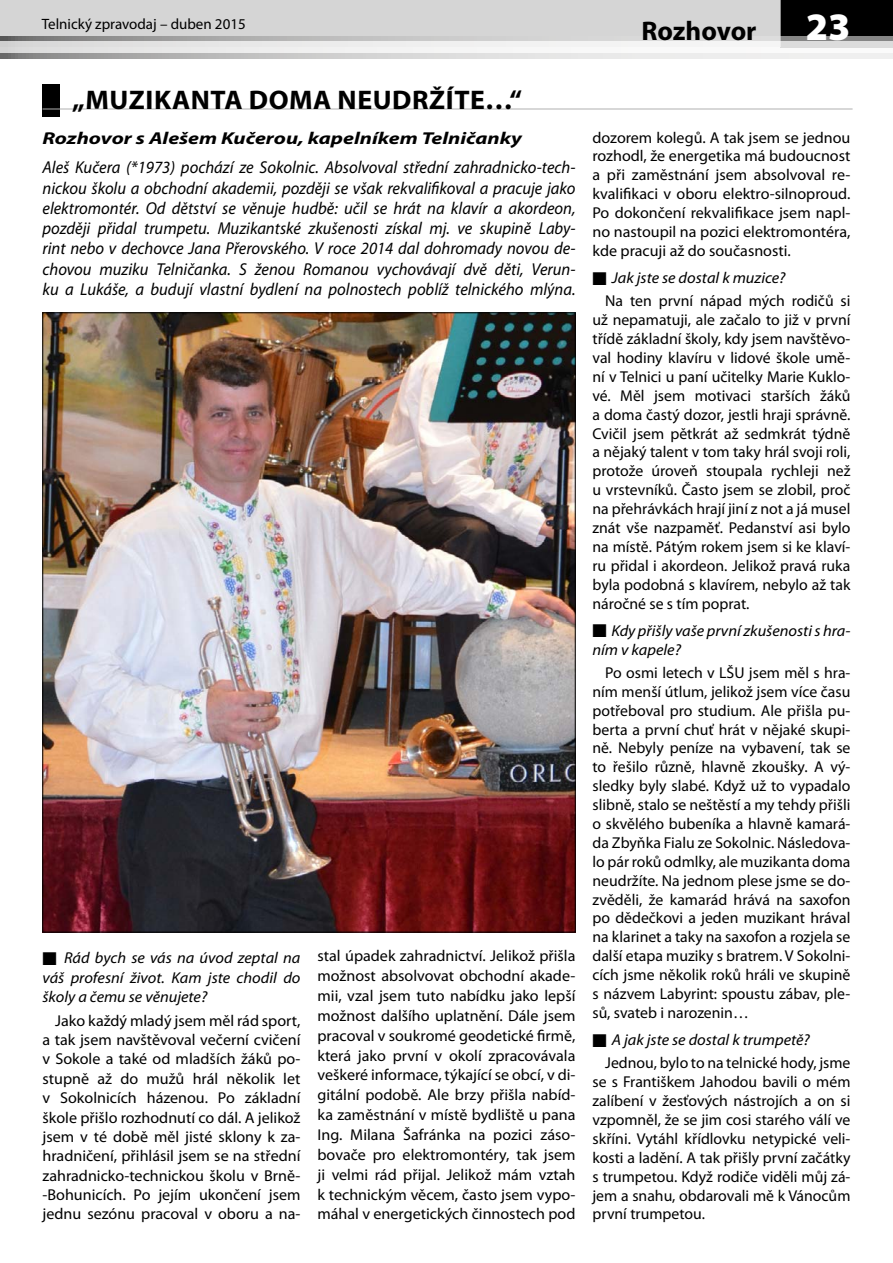
<style>
.page{position:relative;width:893px;height:1263px;background:#fff}
.page>*{position:absolute;margin:0;border:0;box-sizing:border-box;transform-origin:0 0}
.t1{font:900 39px "Myriad Pro";color:#fff}
.t2{font:700 27px "Myriad Pro";letter-spacing:.02em;color:#000}
.t3{font:700 27px "Myriad Pro";color:#000}
.t4{font:italic 17.25px/20.2px "Myriad Pro";color:#000;text-align:justify;scale:.96 1}
.t5{font:italic 700 17.25px "Myriad Pro";color:#000;scale:1.26 1}
.t6{font:15.75px/18.9px "Myriad Pro";color:#000;text-align:justify}
.t7{font:italic 15.75px/19.4px "Myriad Pro";color:#000;text-align:justify;scale:1.04 1}
.t8{font:15px "Myriad Pro";color:#000}
.s1{font-style:italic}
</style>
<div class="page">
<div style="left:781px;top:0;width:112px;height:47px;background:#000"></div>
<div style="left:0;top:0;width:781px;height:47px;background:#d5d5d5"></div>
<svg style="left:0;top:37px;width:893px;height:21px"></svg>
<svg style="left:0;top:42px;width:893px;height:11px;fill:#f0f0f0"></svg>
<div style="left:43px;top:84px;width:17px;height:32px;background:#000"></div>
<hr style="left:43px;top:109px;width:810px;height:1px;background:#b1b1b0">
<img style="left:45px;top:315px;width:528px;height:615px">
<p class="t8" style="left:42px;top:14px;width:205px">Telnický zpravodaj – duben 2015</p>
<h2 class="t3" style="left:642px;top:14px;width:116px">Rozhovor</h2>
<h1 class="t1" style="left:806px;top:0;width:46px">23</h1>
<h2 class="t2" style="left:72px;top:82px;width:451px">„MUZIKANTA DOMA NEUDRŽÍTE…“</h2>
<p class="t5" style="left:43px;top:127px;width:382px">Rozhovor s Alešem Kučerou, kapelníkem Telničanky</p>
<p class="t4" style="left:43px;top:157px;width:557px">Aleš Kučera (*1973) pochází ze Sokolnic. Absolvoval střední zahradnicko-tech&shy;nickou školu a obchodní akademii, později se však rekvalifikoval a pracuje jako elektromontér. Od dětství se věnuje hudbě: učil se hrát na klavír a akordeon, později přidal trumpetu. Muzikantské zkušenosti získal mj. ve skupině Laby&shy;rint nebo v dechovce Jana Přerovského. V roce 2014 dal dohromady novou de&shy;chovou muziku Telničanka. S ženou Romanou vychovávají dvě děti, Verun&shy;ku a Lukáše, a budují vlastní bydlení na polnostech poblíž telnického mlýna.</p>
<p class="t7" style="left:43px;top:948px;width:250px">■ Rád bych se vás na úvod zeptal na váš profesní život. Kam jste chodil do školy a čemu se věnujete?</p>
<p class="t6" style="left:43px;top:1010px;width:259px;line-height:19.4px;text-indent:13px">Jako každý mladý jsem měl rád sport, a tak jsem navštěvoval večerní cvičení v Sokole a také od mladších žáků po&shy;stupně až do mužů hrál několik let v Sokolnicích házenou. Po základní škole přišlo rozhodnutí co dál. A jelikož jsem v té době měl jisté sklony k za&shy;hradničení, přihlásil jsem se na střední zahradnicko-technickou školu v Brně--Bohunicích. Po jejím ukončení jsem jednu sezónu pracoval v oboru a na-</p>
<p class="t6" style="left:317px;top:946px;width:259px;line-height:19.8px">stal úpadek zahradnictví. Jelikož přišla možnost absolvovat obchodní akade&shy;mii, vzal jsem tuto nabídku jako lepší možnost dalšího uplatnění. Dále jsem pracoval v soukromé geodetické firmě, která jako první v okolí zpracovávala veškeré informace, týkající se obcí, v di&shy;gitální podobě. Ale brzy přišla nabíd&shy;ka zaměstnání v místě bydliště u pana Ing. Milana Šafránka na pozici záso&shy;bovače pro elektromontéry, tak jsem ji velmi rád přijal. Jelikož mám vztah k technickým věcem, často jsem vypo&shy;máhal v energetických činnostech pod</p>
<p class="t6" style="left:592px;top:128px;width:259px">dozorem kolegů. A tak jsem se jednou rozhodl, že energetika má budoucnost a při zaměstnání jsem absolvoval re&shy;kvalifikaci v oboru elektro-silnoproud.<br>Po dokončení rekvalifikace jsem napl&shy;no nastoupil na pozici elektromontéra, kde pracuji až do současnosti.</p>
<p class="t6" style="left:605px;top:266px;width:247px;line-height:23.1px;text-indent:-13px">■ <span class="s1">Jak jste se dostal k muzice?<br></span>Na ten první nápad mých rodičů si</p>
<p class="t6" style="left:592px;top:310px;width:259px">už nepamatuji, ale začalo to již v první třídě základní školy, kdy jsem navštěvo&shy;val hodiny klavíru v lidové škole umě&shy;ní v Telnici u paní učitelky Marie Kuklo&shy;vé. Měl jsem motivaci starších žáků a doma častý dozor, jestli hraji správně.<br>Cvičil jsem pětkrát až sedmkrát týdně a nějaký talent v tom taky hrál svoji roli, protože úroveň stoupala rychleji než u vrstevníků. Často jsem se zlobil, proč na přehrávkách hrají jiní z not a já musel znát vše nazpaměť. Pedanství asi bylo na místě. Pátým rokem jsem si ke klaví&shy;ru přidal i akordeon. Jelikož pravá ruka byla podobná s klavírem, nebylo až tak náročné se s tím poprat.</p>
<p class="t7" style="left:592px;top:621px;width:250px;line-height:18.9px">■ Kdy přišly vaše první zkušenosti s hra&shy;ním v kapele?</p>
<p class="t6" style="left:592px;top:663px;width:259px;text-indent:13px">Po osmi letech v LŠU jsem měl s hra&shy;ním menší útlum, jelikož jsem více času potřeboval pro studium. Ale přišla pu&shy;berta a první chuť hrát v nějaké skupi&shy;ně. Nebyly peníze na vybavení, tak se to řešilo různě, hlavně zkoušky. A vý&shy;sledky byly slabé. Když už to vypadalo slibně, stalo se neštěstí a my tehdy přišli o skvělého bubeníka a hlavně kamará&shy;da Zbyňka Fialu ze Sokolnic. Následova&shy;lo pár roků odmlky, ale muzikanta doma neudržíte. Na jednom plese jsme se do&shy;zvěděli, že kamarád hrává na saxofon po dědečkovi a jeden muzikant hrával na klarinet a taky na saxofon a rozjela se další etapa muziky s bratrem. V Sokolni&shy;cích jsme několik roků hráli ve skupině s názvem Labyrint: spoustu zábav, ple&shy;sů, svateb i narozenin…</p>
<p class="t6" style="left:605px;top:1028px;width:247px;line-height:23.1px;text-indent:-13px">■ <span class="s1">A jak jste se dostal k trumpetě?<br></span>Jednou, bylo to na telnické hody, jsme</p>
<p class="t6" style="left:592px;top:1072px;width:259px">se s Františkem Jahodou bavili o mém zalíbení v žesťových nástrojích a on si vzpomněl, že se jim cosi starého válí ve skříni. Vytáhl křídlovku netypické veli&shy;kosti a ladění. A tak přišly první začátky s trumpetou. Když rodiče viděli můj zá&shy;jem a snahu, obdarovali mě k Vánocům první trumpetou.</p>
</div>
